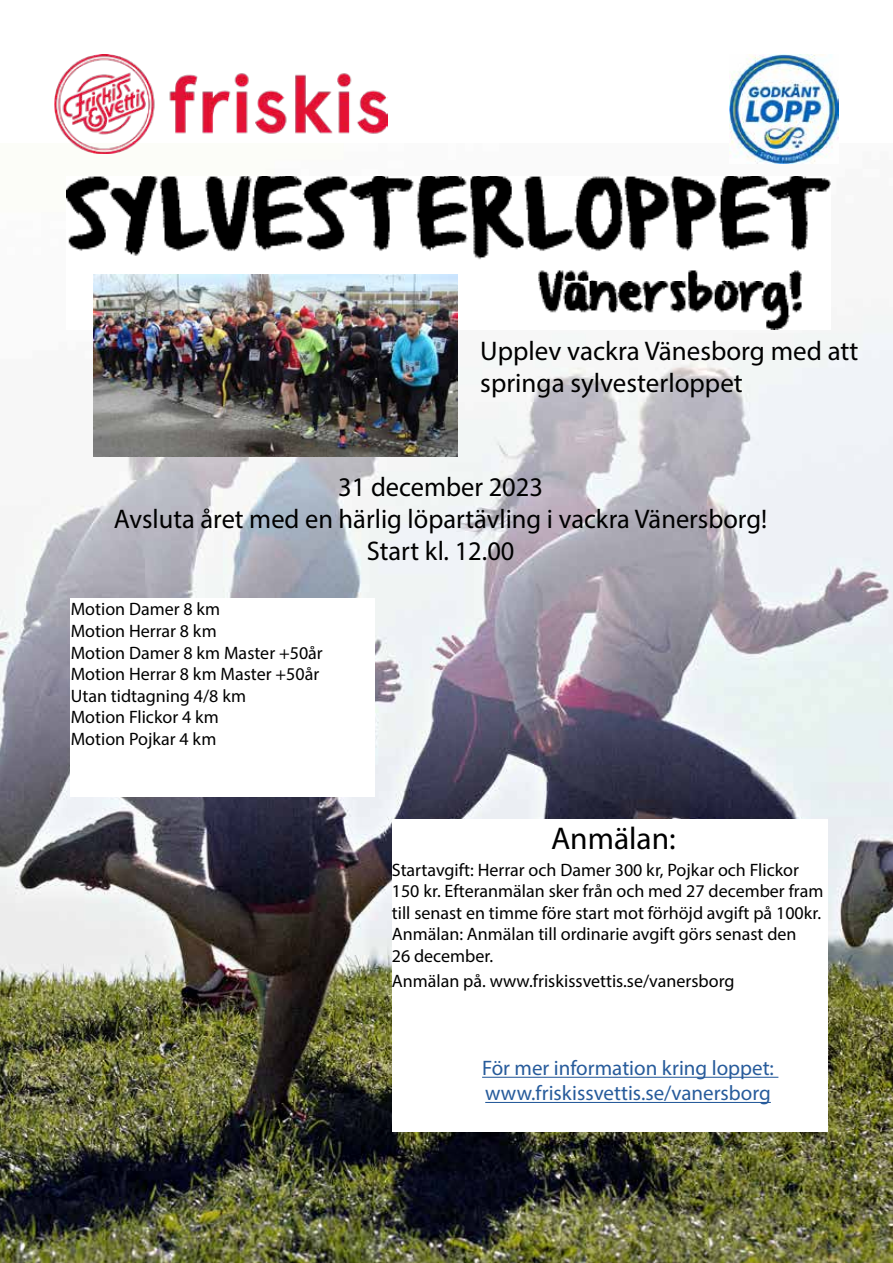
<style>
.page{position:relative;width:893px;height:1263px;background:#fff}
.page>*{position:absolute;margin:0;border:0;box-sizing:border-box;transform-origin:0 0}
.t1{font:31.5px "Myriad Pro";color:#000}
.t2{font:27px/32.4px "Myriad Pro";color:#000;text-align:center}
.t3{font:21px/25.2px "Myriad Pro";color:#275b9b}
.t4{font:18px/21.6px "Myriad Pro";color:#000}
</style>
<div class="page">
<img style="left:0;top:151px;width:893px;height:1112px">
<img style="left:66px;top:176px;width:764px;height:154px">
<img style="left:93px;top:274px;width:364px;height:182px">
<img style="left:54px;top:54px;width:333px;height:99px">
<img style="left:730px;top:54px;width:109px;height:109px">
<div style="left:71px;top:598px;width:304px;height:199px;background:#fff"></div>
<div style="left:392px;top:819px;width:435px;height:312px;background:#fff"></div>
<hr style="left:482px;top:1077px;width:296px;height:1px;background:#275b9b">
<hr style="left:485px;top:1102px;width:286px;height:1px;background:#275b9b">
<h2 class="t2" style="left:480px;top:334px;width:380px;text-align:left">Upplev vackra Vänesborg med att springa sylvesterloppet</h2>
<h2 class="t2" style="left:114px;top:470px;width:655px">31 december 2023<br>Avsluta året med en härlig löpartävling i vackra Vänersborg!<br>Start kl. 12.00</h2>
<p class="t4" style="left:71px;top:598px;width:254px">Motion Damer 8 km<br>Motion Herrar 8 km<br>Motion Damer 8 km Master +50år<br>Motion Herrar 8 km Master +50år<br>Utan tidtagning 4/8 km<br>Motion Flickor 4 km<br>Motion Pojkar 4 km</p>
<h1 class="t1" style="left:551px;top:819px;width:126px">Anmälan:</h1>
<p class="t4" style="left:392px;top:858px;width:433px">Startavgift: Herrar och Damer 300 kr, Pojkar och Flickor 150 kr. Efteranmälan sker från och med 27 december fram till senast en timme före start mot förhöjd avgift på 100kr.<br>Anmälan: Anmälan till ordinarie avgift görs senast den<br>26 december.</p>
<p class="t4" style="left:392px;top:970px;width:344px">Anmälan på. www.friskissvettis.se/vanersborg</p>
<p class="t3" style="left:482px;top:1055px;width:293px">För mer information kring loppet: www.friskissvettis.se/vanersborg</p>
</div>
